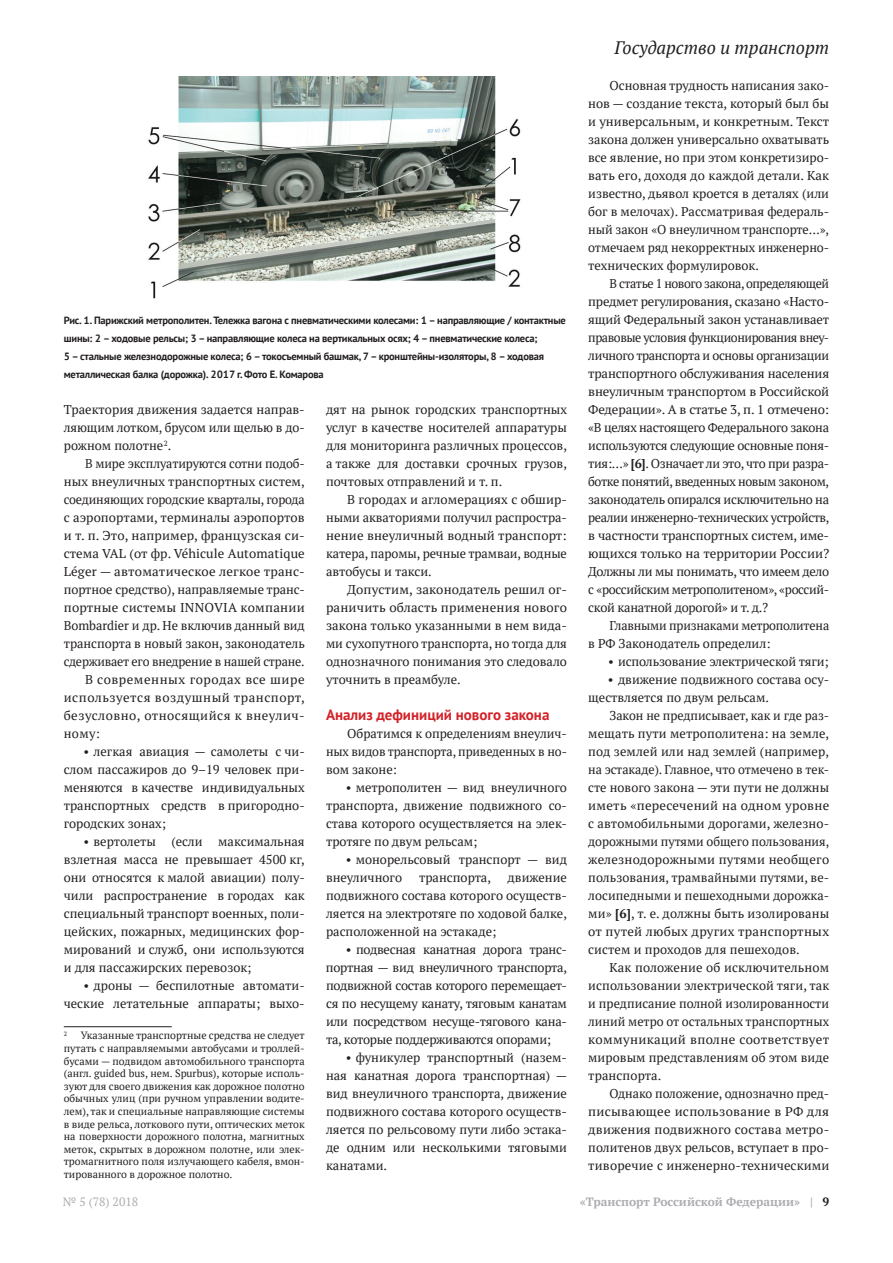
<style>
.page{position:relative;width:893px;height:1263px;background:#fff}
.page>*{position:absolute;margin:0;border:0;box-sizing:border-box;transform-origin:0 0}
.t1{font:italic 18px "PT Serif";color:#231f20}
.t2{font:700 15px "PT Sans";color:#d32229}
.t3{font:12.75px/18px "PT Serif";color:#231f20;text-align:justify}
.t4{font:12.75px "PT Serif";letter-spacing:.04em;color:#231f20}
.t5{font:700 12px "PT Serif";color:#acadb1}
.t6{font:12px "PT Serif";color:#acadb1}
.t7{font:10.5px/12.6px "PT Serif";color:#231f20;text-align:justify}
.t8{font:700 10.5px/18px "PT Sans";letter-spacing:-.02em;color:#231f20}
.t9{font:6.15px "PT Serif";color:#231f20}
.s1{font-weight:700}
.s2{color:#231f20}
</style>
<div class="page">
<hr style="left:64px;top:1026px;width:108px;height:1px;background:#231f20">
<img style="left:148px;top:76px;width:373px;height:223px">
<p class="t8" style="left:64px;top:311px;width:504px">Рис. 1. Парижский метрополитен. Тележка вагона с пневматическими колесами: 1 – направляющие / контактные шины: 2 – ходовые рельсы; 3 – направляющие колеса на вертикальных осях; 4 – пневматические колеса;<br>5 – стальные железнодорожные колеса; 6 – токосъемный башмак, 7 – кронштейны-изоляторы, 8 – ходовая металлическая балка (дорожка). 2017 г. Фото Е. Комарова</p>
<p class="t3" style="left:64px;top:400px;width:242px">Траектория движения задается направ&shy;ляющим лотком, брусом или щелью в до&shy;рожном полотне<sup>2</sup>.</p>
<p class="t3" style="left:85px;top:454px;width:221px">В мире эксплуатируются сотни подоб-</p>
<p class="t3" style="left:64px;top:472px;width:242px">ных внеуличных транспортных систем,</p>
<p class="t3" style="left:64px;top:490px;width:243px">соединяющих городские кварталы, города</p>
<p class="t3" style="left:64px;top:508px;width:242px">с аэропортами, терминалы аэропортов</p>
<p class="t3" style="left:64px;top:526px;width:242px">и т. п. Это, например, французская си-</p>
<p class="t3" style="left:64px;top:544px;width:242px">стема VAL (от фр. Véhicule Automatique</p>
<p class="t3" style="left:64px;top:562px;width:242px">Léger — автоматическое легкое транс-</p>
<p class="t3" style="left:64px;top:580px;width:242px">портное средство), направляемые транс-</p>
<p class="t3" style="left:64px;top:598px;width:242px">портные системы INNOVIA компании</p>
<p class="t3" style="left:64px;top:616px;width:243px">Bombardier и др. Не включив данный вид</p>
<p class="t3" style="left:64px;top:634px;width:243px">транспорта в новый закон, законодатель</p>
<p class="t3" style="left:64px;top:652px;width:242px">сдерживает его внедрение в нашей стране.</p>
<p class="t4" style="left:85px;top:671px;width:221px">В современных городах все шире</p>
<p class="t4" style="left:64px;top:689px;width:242px">используется воздушный транспорт,</p>
<p class="t4" style="left:64px;top:707px;width:242px">безусловно, относящийся к внеулич-</p>
<p class="t3" style="left:64px;top:724px;width:38px">ному:</p>
<p class="t3" style="left:64px;top:742px;width:242px;text-indent:20px">• легкая авиация — самолеты с чи&shy;слом пассажиров до 9–19 человек при&shy;меняются в качестве индивидуальных транспортных средств в пригородно&shy;городских зонах;</p>
<p class="t3" style="left:64px;top:832px;width:242px;text-indent:20px">• вертолеты (если максимальная взлетная масса не превышает 4500 кг, они относятся к малой авиации) полу&shy;чили распространение в городах как специальный транспорт военных, поли&shy;цейских, пожарных, медицинских фор&shy;мирований и служб, они используются и для пассажирских перевозок;</p>
<p class="t3" style="left:64px;top:976px;width:242px;text-align:right">• дроны — беспилотные автомати&shy;ческие летательные аппараты; выхо-</p>
<p class="t9" style="left:64px;top:1030px;width:5px">2</p>
<p class="t7" style="left:64px;top:1029px;width:242px;text-indent:17px">Указанные транспортные средства не следует путать с направляемыми автобусами и троллей&shy;бусами — подвидом автомобильного транспорта (англ. guided bus, нем. Spurbus), которые исполь&shy;зуют для своего движения как дорожное полотно обычных улиц (при ручном управлении водите&shy;лем), так и специальные направляющие системы в виде рельса, лоткового пути, оптических меток на поверхности дорожного полотна, магнитных меток, скрытых в дорожном полотне, или элек&shy;тромагнитного поля излучающего кабеля, вмон&shy;тированного в дорожное полотно.</p>
<p class="t3" style="left:326px;top:400px;width:242px">дят на рынок городских транспортных услуг в качестве носителей аппаратуры для мониторинга различных процессов, а также для доставки срочных грузов, почтовых отправлений и т. п.</p>
<p class="t3" style="left:326px;top:490px;width:242px;text-indent:21px">В городах и агломерациях с обшир&shy;ными акваториями получил распростра&shy;нение внеуличный водный транспорт: катера, паромы, речные трамваи, водные автобусы и такси.</p>
<p class="t3" style="left:326px;top:580px;width:242px;text-indent:21px">Допустим, законодатель решил ог&shy;раничить область применения нового закона только указанными в нем вида&shy;ми сухопутного транспорта, но тогда для однозначного понимания это следовало уточнить в преамбуле.</p>
<p class="t2" style="left:326px;top:705px;width:225px">Анализ дефиниций нового закона</p>
<p class="t3" style="left:326px;top:724px;width:242px;text-indent:21px">Обратимся к определениям внеулич&shy;ных видов транспорта, приведенных в но&shy;вом законе:</p>
<p class="t3" style="left:326px;top:778px;width:242px;text-indent:20px">• метрополитен — вид внеуличного транспорта, движение подвижного со&shy;става которого осуществляется на элек&shy;тротяге по двум рельсам;</p>
<p class="t3" style="left:326px;top:850px;width:242px;text-indent:20px">• монорельсовый транспорт — вид внеуличного</p>
<p class="t3" style="left:326px;top:868px;width:242px;text-indent:182px">движение подвижного состава которого осуществ&shy;ляется на электротяге по ходовой балке, расположенной на эстакаде;</p>
<p class="t3" style="left:326px;top:940px;width:242px;text-indent:20px">• подвесная канатная дорога транс&shy;портная — вид внеуличного транспорта, подвижной состав которого перемещает&shy;ся по несущему канату, тяговым канатам или посредством несуще-тягового кана&shy;та, которые поддерживаются опорами;</p>
<p class="t3" style="left:326px;top:1048px;width:242px;text-indent:20px">• фуникулер транспортный (назем&shy;ная канатная дорога транспортная) — вид внеуличного транспорта, движение подвижного состава которого осуществ&shy;ляется по рельсовому пути либо эстака&shy;де одним или несколькими тяговыми канатами.</p>
<p class="t3" style="left:419px;top:868px;width:73px">транспорта,</p>
<h1 class="t1" style="left:614px;top:36px;width:216px">Государство и транспорт</h1>
<p class="t3" style="left:588px;top:76px;width:242px;text-indent:21px">Основная трудность написания зако&shy;нов — создание текста, который был бы и универсальным, и конкретным. Текст закона должен универсально охватывать все явление, но при этом конкретизиро&shy;вать его, доходя до каждой детали. Как известно, дьявол кроется в деталях (или бог в мелочах). Рассматривая федераль&shy;ный закон «О внеуличном транспорте…», отмечаем ряд некорректных инженерно&shy;технических формулировок.</p>
<p class="t3" style="left:588px;top:274px;width:243px;text-indent:21px">В статье 1 нового закона, определяющей предмет регулирования, сказано «Насто&shy;ящий Федеральный закон устанавливает правовые условия функционирования внеу&shy;личного транспорта и основы организации транспортного обслуживания населения внеуличным транспортом в Российской Федерации». А в статье 3, п. 1 отмечено: «В целях настоящего Федерального закона используются следующие основные поня&shy;тия:…» <span class="s1">[6]</span>. Означает ли это, что при разра&shy;ботке понятий, введенных новым законом, законодатель опирался исключительно на реалии инженерно-технических устройств, в частности транспортных систем, име&shy;ющихся только на территории России?<br>Должны ли мы понимать, что имеем дело с «российским метрополитеном», «россий&shy;ской канатной дорогой» и т. д.?</p>
<p class="t3" style="left:588px;top:616px;width:242px;text-indent:21px">Главными признаками метрополитена в РФ Законодатель определил:</p>
<p class="t3" style="left:608px;top:652px;width:222px">• использование электрической тяги;</p>
<p class="t3" style="left:588px;top:670px;width:242px;text-indent:20px">• движение подвижного состава осу&shy;ществляется по двум рельсам.</p>
<p class="t3" style="left:588px;top:706px;width:243px;text-indent:21px">Закон не предписывает, как и где раз&shy;мещать пути метрополитена: на земле, под землей или над землей (например, на эстакаде). Главное, что отмечено в тек&shy;сте нового закона — эти пути не должны иметь «пересечений на одном уровне с автомобильными дорогами, железно&shy;дорожными путями общего пользования, железнодорожными путями необщего пользования, трамвайными путями, ве&shy;лосипедными и пешеходными дорожка&shy;ми» <span class="s1">[6]</span>, т. е. должны быть изолированы от путей любых других транспортных систем и проходов для пешеходов.</p>
<p class="t3" style="left:588px;top:958px;width:243px;text-indent:21px">Как положение об исключительном использовании электрической тяги, так и предписание полной изолированности линий метро от остальных транспортных коммуникаций вполне соответствует мировым представлениям об этом виде транспорта.</p>
<p class="t3" style="left:588px;top:1084px;width:242px;text-indent:21px">Однако положение, однозначно пред&shy;писывающее использование в РФ для движения подвижного состава метро&shy;политенов двух рельсов, вступает в про&shy;тиворечие с инженерно-техническими</p>
<p class="t6" style="left:63px;top:1194px;width:77px">№ 5 (78) 2018</p>
<p class="t5" style="left:580px;top:1194px;width:251px">«Транспорт Российской Федерации» | <span class="s2">9</span></p>
</div>
